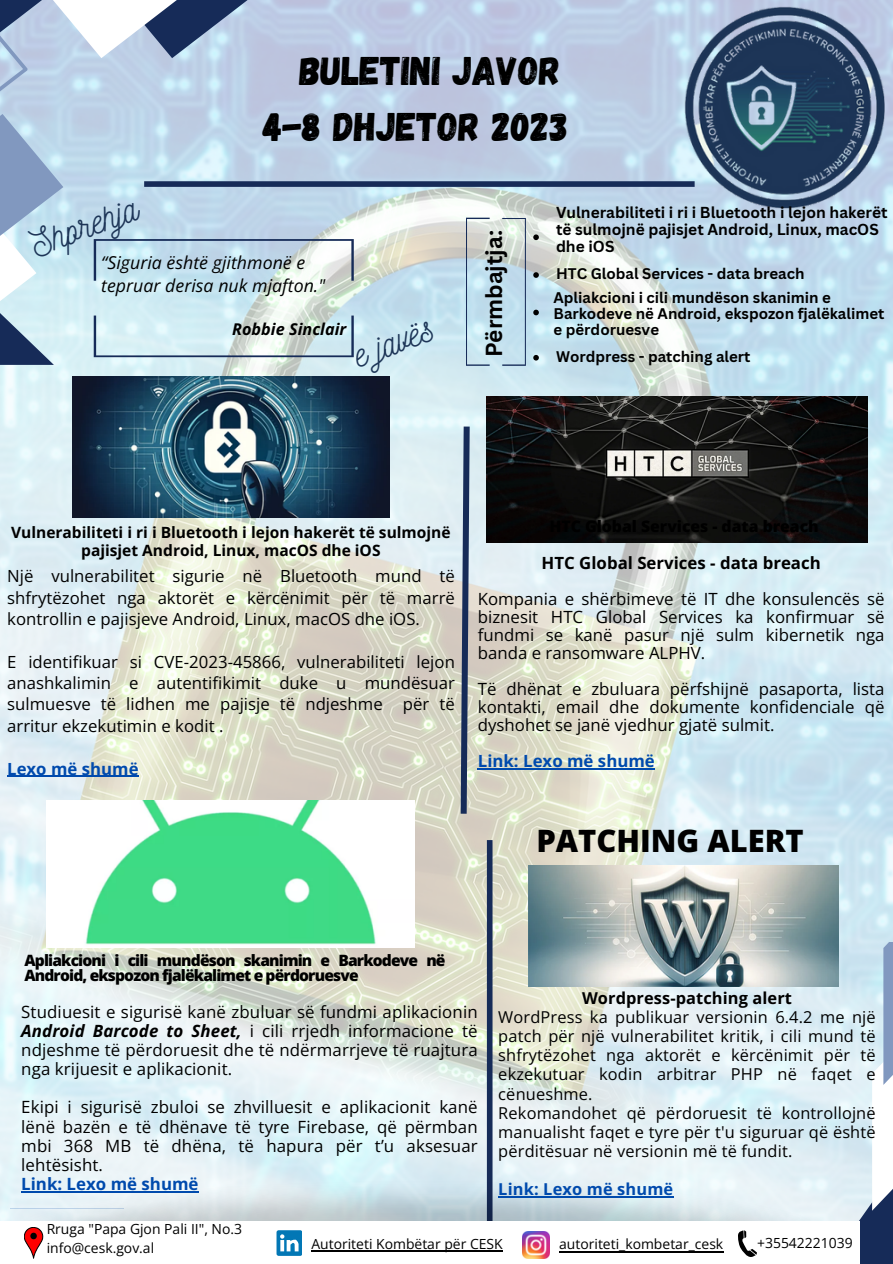
<style>
.page{position:relative;width:893px;height:1264px;background:#fff}
.page>*{position:absolute;margin:0;border:0;box-sizing:border-box;transform-origin:0 0}
.t1{font:39.9px "Gagalin";color:#000}
.t2{font:36.9px "Nickainley";color:#1d3557}
.t3{font:800 30.9px "Open Sans";color:#000}
.t4{font:700 22.5px "Canva Sans";color:#000}
.t5{font:italic 17.7px/23.7px "Open Sans";color:#000}
.t6{font:16.8px/19.2px "Open Sans";color:#000;text-align:justify}
.t7{font:700 16.8px "Open Sans";color:#004aad}
.t8{font:700 16.8px "Open Sans";color:#000}
.t9{font:16.35px/19.2px "Open Sans";letter-spacing:.01em;color:#000;text-align:justify}
.t10{font:700 16.35px "Open Sans";letter-spacing:.005em;color:#000}
.t11{font:700 16.35px "Open Sans";letter-spacing:.01em;color:#004aad}
.t12{font:italic 700 16.2px "Open Sans";letter-spacing:.005em;color:#000}
.t13{font:700 15.6px/18px "Open Sans";color:#000;text-align:center}
.t14{font:800 15.6px/15.8px "Open Sans";letter-spacing:-.055em;color:#000}
.t15{font:700 15.45px/16.8px "Canva Sans";color:#000}
.t16{font:700 15px/15.8px "Canva Sans";color:#000}
.t17{font:13.95px/19.2px "Open Sans";color:#000}
.s1{font-weight:700;font-style:italic}
</style>
<div class="page">
<img style="left:0;top:0;width:892px;height:1137px">
<div style="left:487px;top:840px;width:5px;height:381px;background:#162b58"></div>
<img style="left:684px;top:7px;width:200px;height:201px">
<svg style="left:600px;top:1026px;width:110px;height:111px;background:#e1eef4"></svg>
<svg style="left:710px;top:941px;width:182px;height:196px;background:#d8eaf2"></svg>
<svg style="left:0;top:0;width:303px;height:365px;background:#bccde0"></svg>
<svg style="left:0;top:0;width:232px;height:342px;background:#bdd4e5"></svg>
<svg style="left:0;top:0;width:63px;height:277px;background:#aec4db"></svg>
<svg style="left:94px;top:239px;width:260px;height:42px;background:#c0d7e3"></svg>
<svg style="left:94px;top:315px;width:260px;height:42px;background:#cde1e5"></svg>
<svg style="left:460px;top:426px;width:9px;height:387px;background:#596883"></svg>
<img style="left:0;top:1137px;width:872px;height:84px">
<svg style="left:24px;top:1227px;width:19px;height:32px"></svg>
<img style="left:523px;top:1231px;width:27px;height:26px">
<hr style="left:311px;top:1250px;width:191px;height:1px;background:#000">
<svg style="left:276px;top:1230px;width:26px;height:25px"></svg>
<svg style="left:466px;top:218px;width:23px;height:148px;background:#bfd5df"></svg>
<svg style="left:502px;top:218px;width:24px;height:148px;background:#bdd5de"></svg>
<svg style="left:533px;top:234px;width:6px;height:6px"></svg>
<svg style="left:533px;top:272px;width:6px;height:6px"></svg>
<svg style="left:533px;top:310px;width:6px;height:5px"></svg>
<svg style="left:533px;top:355px;width:6px;height:5px"></svg>
<div style="left:144px;top:181px;width:550px;height:6px;background:#162b58"></div>
<svg style="left:559px;top:1138px;width:333px;height:125px"></svg>
<hr style="left:559px;top:1251px;width:164px;height:1px;background:#000">
<img style="left:73px;top:376px;width:316px;height:142px">
<img style="left:529px;top:865px;width:309px;height:121px">
<img style="left:486px;top:396px;width:381px;height:146px">
<img style="left:47px;top:800px;width:368px;height:147px">
<hr style="left:7px;top:775px;width:132px;height:1px;background:#004aad">
<hr style="left:498px;top:1196px;width:175px;height:1px;background:#004aad">
<hr style="left:21px;top:1190px;width:177px;height:2px;background:#004aad">
<hr style="left:478px;top:768px;width:177px;height:1px;background:#004aad">
<p class="t1" style="left:299px;top:45px;width:263px">BULETINI JAVOR</p>
<p class="t1" style="left:263px;top:101px;width:307px">4-8 DHJETOR 2023</p>
<p class="t2" style="left:24px;top:222px;width:112px;rotate:-20deg">Shprehja</p>
<p class="t5" style="left:101px;top:250px;width:225px">“Siguria është gjithmonë e tepruar derisa nuk mjafton."</p>
<p class="t12" style="left:232px;top:318px;width:116px">Robbie Sinclair</p>
<p class="t2" style="left:346px;top:333px;width:85px;rotate:-20deg">e javës</p>
<p class="t4" style="left:478px;top:357px;width:129px;rotate:-90deg">Përmbajtja:</p>
<p class="t15" style="left:556px;top:204px;width:333px">Vulnerabiliteti i ri i Bluetooth i lejon hakerët të sulmojnë pajisjet Android, Linux, macOS dhe iOS</p>
<p class="t16" style="left:556px;top:265px;width:250px">HTC Global Services - data breach</p>
<p class="t16" style="left:553px;top:290px;width:332px">Apliakcioni i cili mundëson skanimin e<br>Barkodeve në Android, ekspozon fjalëkalimet e përdoruesve</p>
<p class="t16" style="left:556px;top:349px;width:196px">Wordpress - patching alert</p>
<p class="t13" style="left:11px;top:523px;width:441px">Vulnerabiliteti i ri i Bluetooth i lejon hakerët të sulmojnë pajisjet Android, Linux, macOS dhe iOS</p>
<p class="t6" style="left:7px;top:565px;width:449px;line-height:21.3px">Një vulnerabilitet sigurie në Bluetooth mund të shfrytëzohet nga aktorët e kërcënimit për të marrë kontrollin e pajisjeve Android, Linux, macOS dhe iOS.</p>
<p class="t6" style="left:7px;top:650px;width:449px;line-height:21.3px">E identifikuar si CVE-2023-45866, vulnerabiliteti lejon anashkalimin e autentifikimit duke u mundësuar sulmuesve të lidhen me pajisje të ndjeshme për të arritur ekzekutimin e kodit .</p>
<p class="t7" style="left:7px;top:756px;width:133px">Lexo më shumë</p>
<p class="t8" style="left:541px;top:551px;width:281px">HTC Global Services - data breach</p>
<p class="t6" style="left:478px;top:589px;width:408px;line-height:18px">Kompania e shërbimeve të IT dhe konsulencës së biznesit HTC Global Services ka konfirmuar së fundmi se kanë pasur një sulm kibernetik nga banda e ransomware ALPHV.</p>
<p class="t6" style="left:478px;top:679px;width:408px;line-height:18px">Të dhënat e zbuluara përfshijnë pasaporta, lista kontakti, email dhe dokumente konfidenciale që dyshohet se janë vjedhur gjatë sulmit.</p>
<p class="t7" style="left:478px;top:749px;width:178px">Link: Lexo më shumë</p>
<p class="t3" style="left:536px;top:818px;width:269px">PATCHING ALERT</p>
<p class="t14" style="left:24px;top:951px;width:422px">Apliakcioni i cili mundëson skanimin e Barkodeve në<br>Android, ekspozon fjalëkalimet e përdoruesve</p>
<p class="t6" style="left:21px;top:1001px;width:458px">Studiuesit e sigurisë kanë zbuluar së fundmi aplikacionin <span class="s1">Android Barcode to Sheet,</span> i cili rrjedh informacione të ndjeshme të përdoruesit dhe të ndërmarrjeve të ruajtura nga krijuesit e aplikacionit.</p>
<p class="t6" style="left:21px;top:1097px;width:458px">Ekipi i sigurisë zbuloi se zhvilluesit e aplikacionit kanë lënë bazën e të dhënave të tyre Firebase, që përmban mbi 368 MB të dhëna, të hapura për t’u aksesuar lehtësisht.</p>
<p class="t7" style="left:21px;top:1171px;width:179px">Link: Lexo më shumë</p>
<p class="t10" style="left:582px;top:986px;width:211px">Wordpress-patching alert</p>
<p class="t9" style="left:498px;top:1007px;width:379px">WordPress ka publikuar versionin 6.4.2 me një patch për një vulnerabilitet kritik, i cili mund të shfrytëzohet nga aktorët e kërcënimit për të ekzekutuar kodin arbitrar PHP në faqet e cënueshme.</p>
<p class="t9" style="left:498px;top:1102px;width:379px">Rekomandohet që përdoruesit të kontrollojnë manualisht faqet e tyre për t'u siguruar që është përditësuar në versionin më të fundit.</p>
<p class="t11" style="left:498px;top:1177px;width:176px">Link: Lexo më shumë</p>
<p class="t17" style="left:47px;top:1219px;width:197px">Rruga "Papa Gjon Pali II", No.3 info@cesk.gov.al</p>
<p class="t17" style="left:311px;top:1233px;width:193px">Autoriteti Kombëtar për CESK</p>
<p class="t17" style="left:559px;top:1233px;width:166px">autoriteti_kombetar_cesk</p>
<p class="t17" style="left:757px;top:1232px;width:97px">+35542221039</p>
</div>
